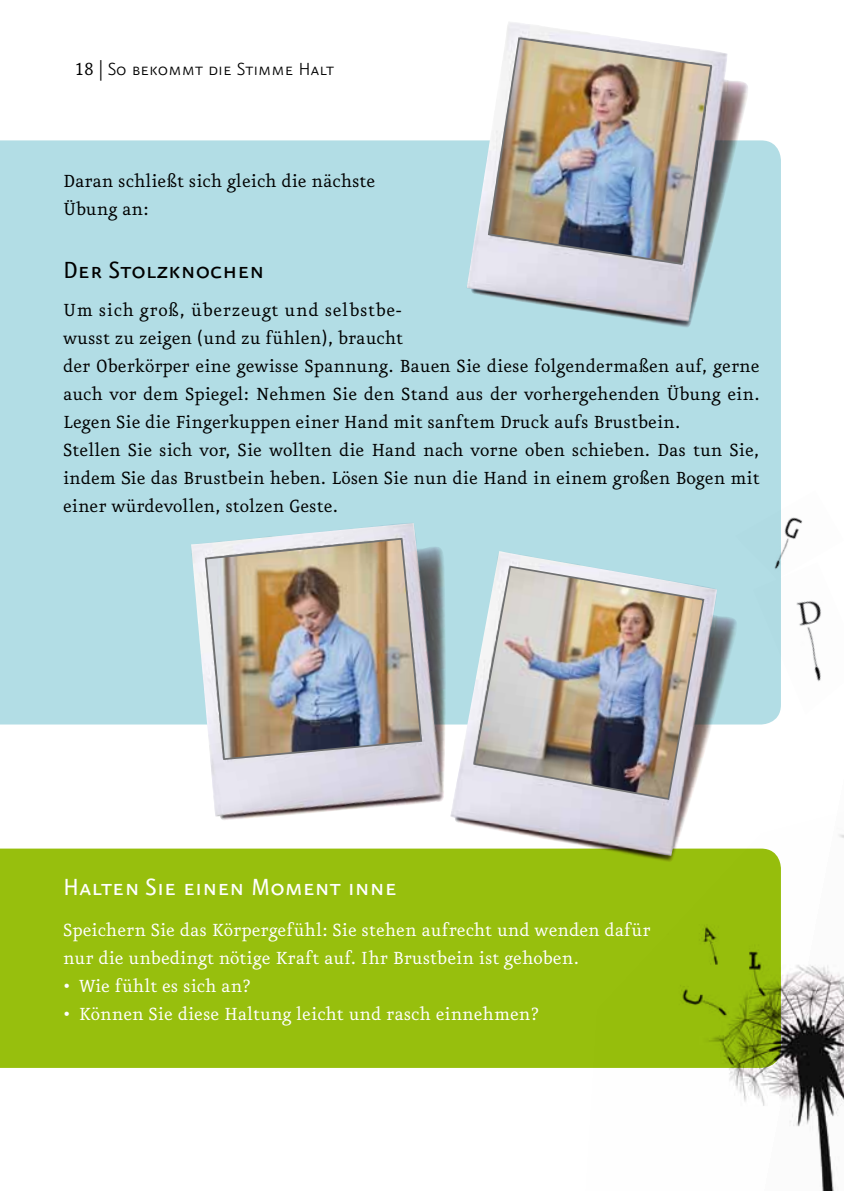
<style>
.page{position:relative;width:844px;height:1191px;background:#fff}
.page>*{position:absolute;margin:0;border:0;box-sizing:border-box;transform-origin:0 0}
.t1{font:28px "Eureka Sans Regular Caps";color:#fff}
.t2{font:28px "Eureka Sans Regular Caps";color:#000}
.t3{font:21px/28px "Eureka CE";color:#000}
.t4{font:21px/28px "Eureka CE";color:#fff}
.t5{font:21px "Eureka Sans CE Light Caps";color:#000}
.s1{font-family:"Eureka CE Small Caps"}
</style>
<div class="page">
<div style="left:0;top:140px;width:780px;height:584px;background:#b2dde5"></div>
<div style="left:0;top:848px;width:585px;height:220px;background:#97bf0d"></div>
<img style="left:762px;top:714px;width:18px;height:11px">
<img style="left:585px;top:834px;width:258px;height:357px">
<img style="left:735px;top:490px;width:68px;height:89px">
<img style="left:752px;top:562px;width:69px;height:152px">
<img style="left:467px;top:22px;width:260px;height:299px">
<img style="left:487px;top:36px;width:225px;height:230px">
<img style="left:450px;top:551px;width:266px;height:305px">
<img style="left:472px;top:564px;width:233px;height:237px">
<img style="left:191px;top:523px;width:250px;height:293px">
<img style="left:204px;top:537px;width:219px;height:224px">
<p class="t5" style="left:74px;top:59px;width:261px"><span class="s1">18</span> | So bekommt die Stimme Halt</p>
<p class="t3" style="left:63px;top:167px;width:314px">Daran schließt sich gleich die nächste<br>Übung an:</p>
<h1 class="t2" style="left:63px;top:256px;width:203px">Der Stolzknochen</h1>
<p class="t3" style="left:63px;top:296px;width:698px">Um sich groß, überzeugt und selbstbe-<br>wusst zu zeigen (und zu fühlen), braucht<br>der Oberkörper eine gewisse Spannung. Bauen Sie diese folgendermaßen auf, gerne auch vor dem Spiegel: Nehmen Sie den Stand aus der vorhergehenden Übung ein.<br>Legen Sie die Fingerkuppen einer Hand mit sanftem Druck aufs Brustbein.<br>Stellen Sie sich vor, Sie wollten die Hand nach vorne oben schieben. Das tun Sie, indem Sie das Brustbein heben. Lösen Sie nun die Hand in einem großen Bogen mit einer würdevollen, stolzen Geste.</p>
<h1 class="t1" style="left:63px;top:873px;width:335px">Halten Sie einen Moment inne</h1>
<p class="t4" style="left:63px;top:917px;width:589px">Speichern Sie das Körpergefühl: Sie stehen aufrecht und wenden dafür nur die unbedingt nötige Kraft auf. Ihr Brustbein ist gehoben.</p>
<p class="t4" style="left:63px;top:973px;width:189px">• Wie fühlt es sich an?</p>
<p class="t4" style="left:63px;top:1001px;width:477px">• Können Sie diese Haltung leicht und rasch einnehmen?</p>
</div>
